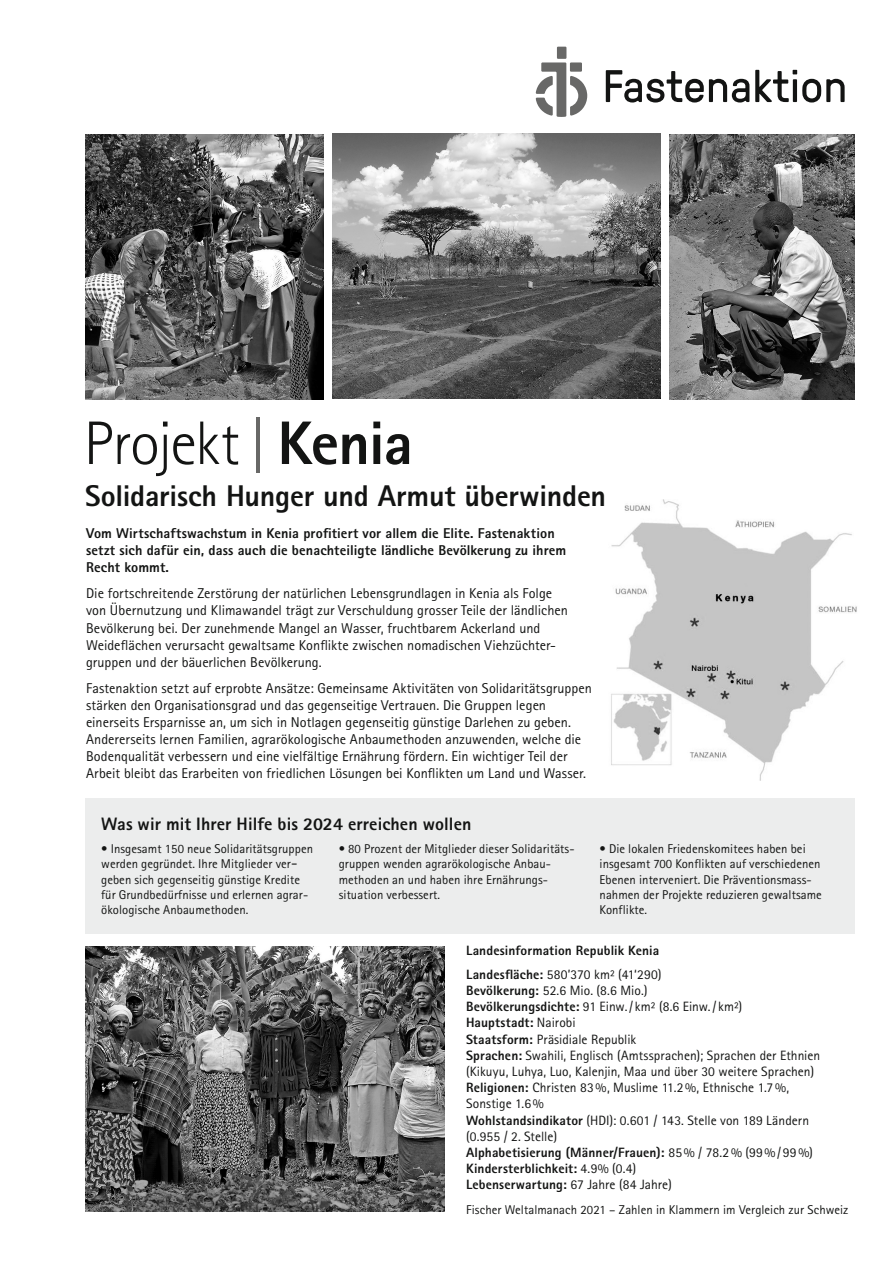
<style>
.page{position:relative;width:893px;height:1263px;background:#fff}
.page>*{position:absolute;margin:0;border:0;box-sizing:border-box;transform-origin:0 0}
.t1{font:300 61.5px "Rotis Sans Serif Std";letter-spacing:-.025em;color:#131413}
.t2{font:800 30px "Rotis Sans Serif Std";letter-spacing:-.005em;color:#131413}
.t3{font:800 18px "Rotis Sans Serif Std";letter-spacing:.005em;color:#131413}
.t4{font:14.25px/17.1px "Rotis Sans Serif Std";color:#131413}
.t5{font:800 14.25px/17.1px "Rotis Sans Serif Std";letter-spacing:.005em;color:#131413}
.t6{font:13.5px/16.2px "Rotis Sans Serif Std";color:#131413}
.t7{font:800 13.5px/23.7px "Rotis Sans Serif Std";letter-spacing:.01em;color:#131413}
.t8{font:12.75px/15.3px "Rotis Sans Serif Std";letter-spacing:.005em;color:#131413}
.s1{color:#686867}
.s2{font-weight:800}
.s3{font-weight:400}
</style>
<div class="page">
<div style="left:85px;top:799px;width:770px;height:135px;background:#eceded"></div>
<img style="left:332px;top:134px;width:328px;height:265px">
<img style="left:85px;top:135px;width:238px;height:265px">
<img style="left:669px;top:135px;width:186px;height:265px">
<svg style="left:606px;top:70px;width:143px;height:33px"></svg>
<svg style="left:755px;top:70px;width:90px;height:33px"></svg>
<div style="left:557px;top:47px;width:9px;height:12px;background:#686867"></div>
<svg style="left:536px;top:62px;width:51px;height:55px"></svg>
<img style="left:85px;top:946px;width:359px;height:266px">
<img style="left:611px;top:500px;width:246px;height:281px">
<h1 class="t1" style="left:84px;top:408px;width:331px">Projekt <span class="s1">|</span> <span class="s2">Kenia</span></h1>
<h2 class="t2" style="left:85px;top:477px;width:523px">Solidarisch Hunger und Armut überwinden</h2>
<p class="t5" style="left:86px;top:524px;width:482px">Vom Wirtschaftswachstum in Kenia profitiert vor allem die Elite. Fastenaktion setzt sich dafür ein, dass auch die benachteiligte ländliche Bevölkerung zu ihrem<br>Recht kommt.</p>
<p class="t4" style="left:86px;top:585px;width:483px">Die fortschreitende Zerstörung der natürlichen Lebensgrundlagen in Kenia als Folge von Übernutzung und Klimawandel trägt zur Verschuldung grosser Teile der ländlichen Bevölkerung bei. Der zunehmende Mangel an Wasser, fruchtbarem Ackerland und Weideflächen verursacht gewaltsame Konflikte zwischen nomadischen Viehzüchter&shy;gruppen und der bäuerlichen Bevölkerung.</p>
<p class="t4" style="left:86px;top:679px;width:507px">Fastenaktion setzt auf erprobte Ansätze: Gemeinsame Aktivitäten von Solidaritätsgruppen stärken den Organisationsgrad und das gegenseitige Vertrauen. Die Gruppen legen einerseits Ersparnisse an, um sich in Notlagen gegenseitig günstige Darlehen zu geben.<br>Andererseits lernen Familien, agrarökologische Anbaumethoden anzuwenden, welche die Bodenqualität verbessern und eine vielfältige Ernährung fördern. Ein wichtiger Teil der Arbeit bleibt das Erarbeiten von friedlichen Lösungen bei Konflikten um Land und Wasser.</p>
<p class="t3" style="left:101px;top:813px;width:372px">Was wir mit Ihrer Hilfe bis 2024 erreichen wollen</p>
<p class="t8" style="left:101px;top:841px;width:213px">• Insgesamt 150 neue Solidaritätsgruppen werden gegründet. Ihre Mitglieder ver&shy;geben sich gegenseitig günstige Kredite für Grundbedürfnisse und erlernen agrar&shy;ökologische Anbaumethoden.</p>
<p class="t8" style="left:339px;top:841px;width:237px">• 80 Prozent der Mitglieder dieser Solidaritäts&shy;gruppen wenden agrarökologische Anbau&shy;methoden an und haben ihre Ernährungs&shy;situation verbessert.</p>
<p class="t8" style="left:600px;top:841px;width:224px">• Die lokalen Friedenskomitees haben bei insgesamt 700 Konflikten auf verschiedenen Ebenen interveniert. Die Präventionsmass&shy;nahmen der Projekte reduzieren gewaltsame Konflikte.</p>
<p class="t7" style="left:466px;top:938px;width:197px">Landesinformation Republik Kenia<br>Landesfläche: <span class="s3">580’370 km² (41‘290)</span></p>
<p class="t6" style="left:466px;top:982px;width:356px"><span class="s2">Bevölkerung:</span> 52.6 Mio. (8.6 Mio.)<br><span class="s2">Bevölkerungsdichte:</span> 91 Einw./ km² (8.6 Einw./ km²)<br><span class="s2">Hauptstadt:</span> Nairobi<br><span class="s2">Staatsform:</span> Präsidiale Republik<br><span class="s2">Sprachen:</span> Swahili, Englisch (Amtssprachen); Sprachen der Ethnien (Kikuyu, Luhya, Luo, Kalenjin, Maa und über 30 weitere Sprachen)<br><span class="s2">Religionen:</span> Christen 83%, Muslime 11.2%, Ethnische 1.7%, Sonstige 1.6%<br><span class="s2">Wohlstandsindikator</span> (HDI): 0.601 / 143. Stelle von 189 Ländern (0.955 / 2. Stelle)<br><span class="s2">Alphabetisierung (Männer/Frauen):</span> 85% / 78.2% (99%/ 99%)<br><span class="s2">Kindersterblichkeit:</span> 4.9% (0.4)<br><span class="s2">Lebenserwartung:</span> 67 Jahre (84 Jahre)</p>
<p class="t8" style="left:466px;top:1202px;width:384px">Fischer Weltalmanach 2021 – Zahlen in Klammern im Vergleich zur Schweiz</p>
</div>
